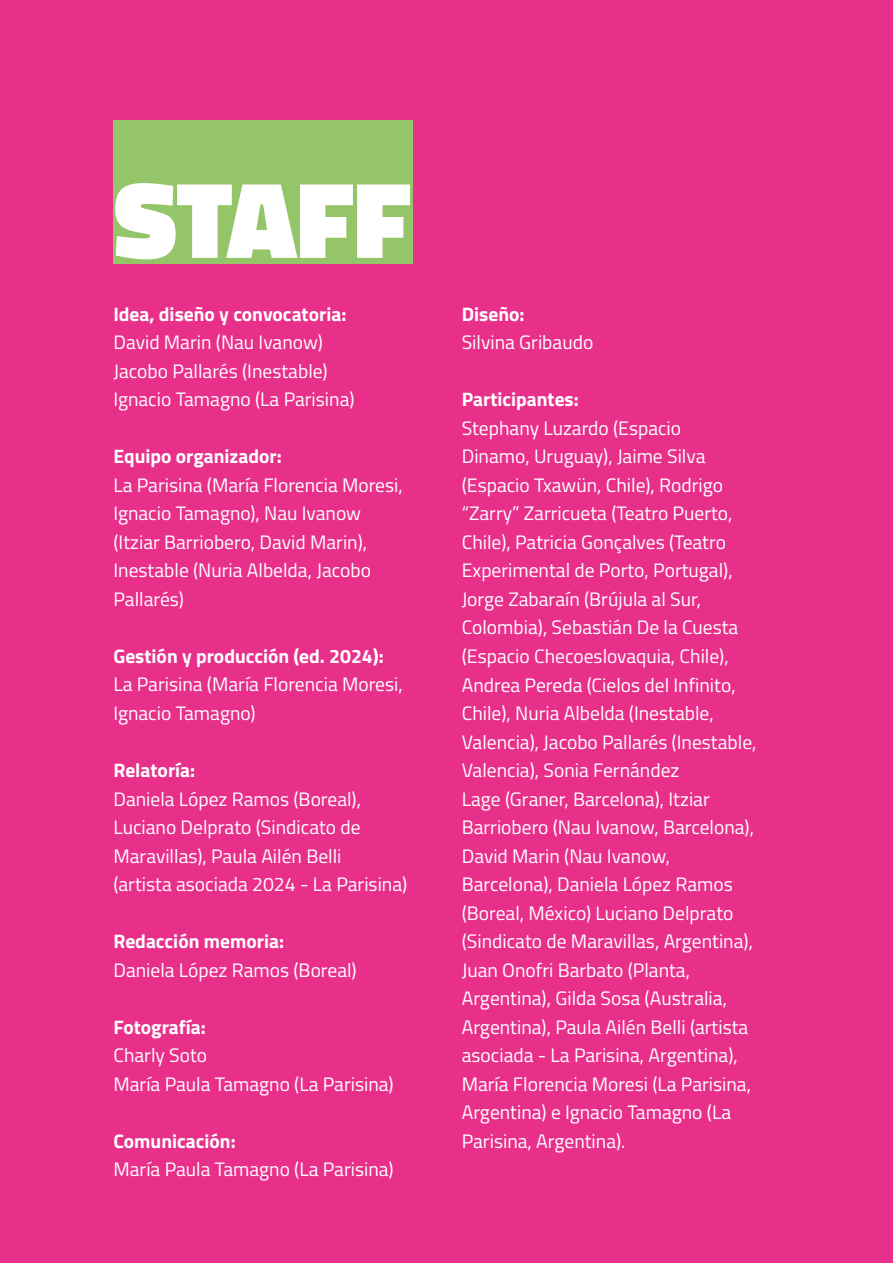
<style>
.page{position:relative;width:893px;height:1263px;background:#e8308a}
.page>*{position:absolute;margin:0;border:0;box-sizing:border-box;transform-origin:0 0}
.t1{font:900 109.5px "Titillium";letter-spacing:-.005em;color:#fff}
.t2{font:19.5px/28.5px "Titillium";color:#fff}
.t3{font:700 19.5px "Titillium";color:#fff}
</style>
<div class="page">
<div style="left:113px;top:120px;width:299px;height:144px;background:#95c569"></div>
<h1 class="t1" style="left:113px;top:139px;width:299px">STAFF</h1>
<p class="t3" style="left:113px;top:299px;width:234px">Idea, diseño y convocatoria:</p>
<p class="t2" style="left:113px;top:327px;width:243px">David Marin (Nau Ivanow)<br>Jacobo Pallarés (Inestable)<br>Ignacio Tamagno (La Parisina)</p>
<p class="t3" style="left:113px;top:442px;width:170px">Equipo organizador:</p>
<p class="t2" style="left:113px;top:470px;width:291px">La Parisina (María Florencia Moresi,<br>Ignacio Tamagno), Nau Ivanow (Itziar Barriobero, David Marin),<br>Inestable (Nuria Albelda, Jacobo<br>Pallarés)</p>
<p class="t3" style="left:113px;top:641px;width:272px">Gestión y producción (ed. 2024):</p>
<p class="t2" style="left:113px;top:669px;width:291px">La Parisina (María Florencia Moresi,<br>Ignacio Tamagno)</p>
<p class="t3" style="left:113px;top:755px;width:83px">Relatoría:</p>
<p class="t2" style="left:113px;top:783px;width:295px">Daniela López Ramos (Boreal), Luciano Delprato (Sindicato de Maravillas), Paula Ailén Belli<br>(artista asociada 2024 - La Parisina)</p>
<p class="t3" style="left:113px;top:926px;width:172px">Redacción memoria:</p>
<p class="t2" style="left:113px;top:954px;width:245px">Daniela López Ramos (Boreal)</p>
<p class="t3" style="left:113px;top:1012px;width:94px">Fotografía:</p>
<p class="t2" style="left:113px;top:1040px;width:282px">Charly Soto<br>María Paula Tamagno (La Parisina)</p>
<p class="t3" style="left:113px;top:1126px;width:124px">Comunicación:</p>
<p class="t2" style="left:113px;top:1154px;width:282px">María Paula Tamagno (La Parisina)</p>
<p class="t3" style="left:462px;top:299px;width:64px">Diseño:</p>
<p class="t2" style="left:462px;top:327px;width:133px">Silvina Gribaudo</p>
<p class="t3" style="left:462px;top:385px;width:119px">Participantes:</p>
<p class="t2" style="left:462px;top:413px;width:296px">Stephany Luzardo (Espacio<br>Dinamo, Uruguay), Jaime Silva (Espacio Txawün, Chile), Rodrigo “Zarry” Zarricueta (Teatro Puerto, Chile), Patricia Gonçalves (Teatro Experimental de Porto, Portugal), Jorge Zabaraín (Brújula al Sur, Colombia), Sebastián De la Cuesta (Espacio Checoeslovaquia, Chile), Andrea Pereda (Cielos del Infinito, Chile), Nuria Albelda (Inestable, Valencia), Jacobo Pallarés (Inestable, Valencia), Sonia Fernández<br>Lage (Graner, Barcelona), Itziar Barriobero (Nau Ivanow, Barcelona), David Marin (Nau Ivanow, Barcelona), Daniela López Ramos (Boreal, México) Luciano Delprato (Sindicato de Maravillas, Argentina), Juan Onofri Barbato (Planta, Argentina), Gilda Sosa (Australia, Argentina), Paula Ailén Belli (artista asociada - La Parisina, Argentina), María Florencia Moresi (La Parisina, Argentina) e Ignacio Tamagno (La Parisina, Argentina).</p>
</div>
